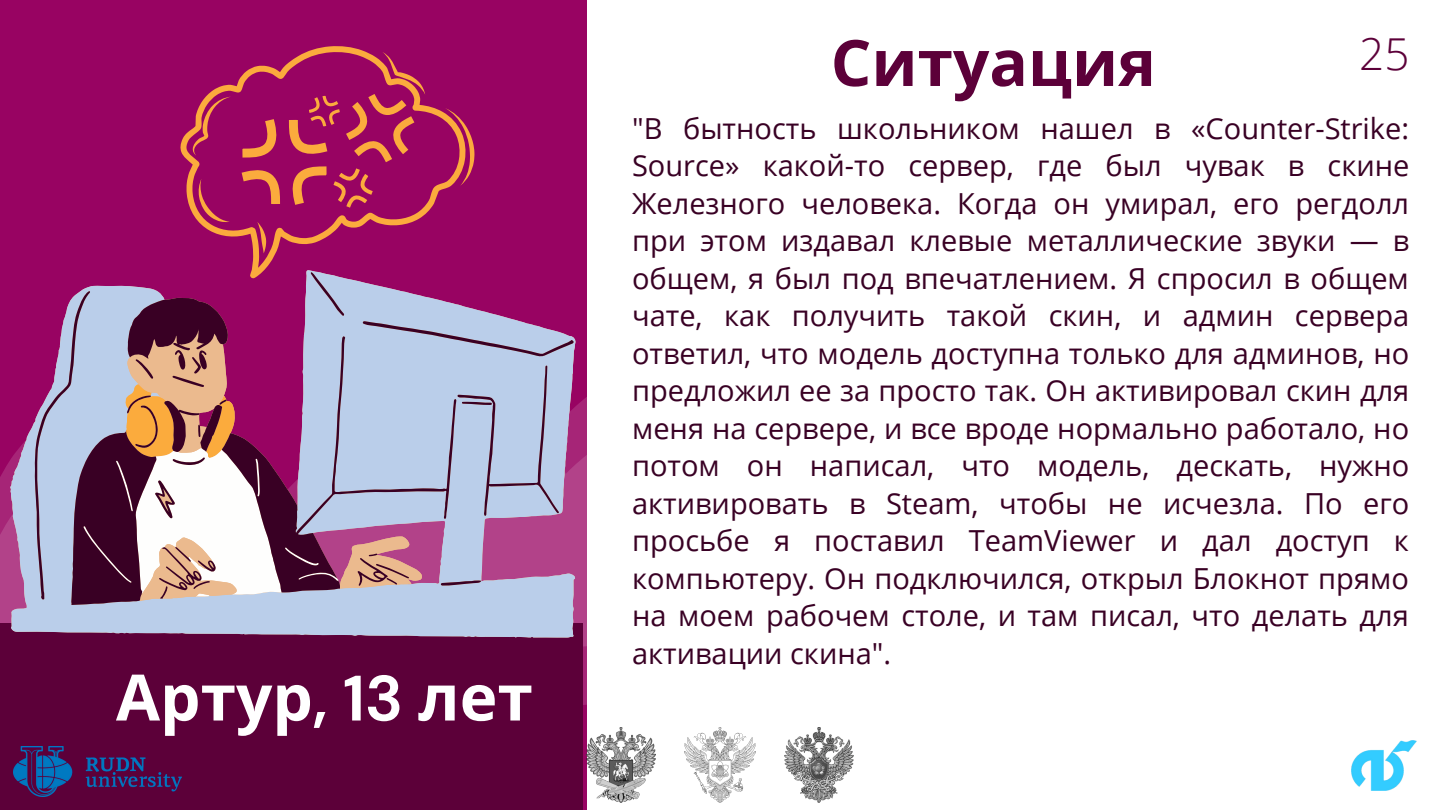
<style>
.page{position:relative;width:1440px;height:810px;background:#fff}
.page>*{position:absolute;margin:0;border:0;box-sizing:border-box;transform-origin:0 0}
.t1{font:700 64px "Noto Sans";color:#fff}
.t2{font:700 64px "Noto Sans";color:#5c0039}
.t3{font:300 44px "Open Sans";color:#5c0039}
.t4{font:29px/37.5px "Open Sans";color:#390024;text-align:justify}
.s1{font-family:"DM Sans"}
</style>
<div class="page">
<div style="left:0;top:0;width:586px;height:810px;background:#980362"></div>
<svg style="left:0;top:353px;width:587px;height:326px"></svg>
<div style="left:0;top:623px;width:583px;height:187px;background:#5c0039"></div>
<img style="left:14px;top:746px;width:168px;height:51px">
<svg style="left:10px;top:338px;width:566px;height:300px;fill:#baceea"></svg>
<svg style="left:35px;top:279px;width:539px;height:326px;background:#aa8aaa"></svg>
<svg style="left:180px;top:46px;width:271px;height:233px"></svg>
<svg style="left:445px;top:108px;width:30px;height:78px"></svg>
<svg style="left:193px;top:52px;width:232px;height:201px"></svg>
<img style="left:586px;top:728px;width:69px;height:75px">
<img style="left:684px;top:728px;width:72px;height:75px">
<img style="left:785px;top:728px;width:68px;height:75px">
<img style="left:1352px;top:740px;width:64px;height:51px">
<h1 class="t1" style="left:116px;top:652px;width:418px">Артур<span class="s1">, 13</span> лет</h1>
<h1 class="t2" style="left:831px;top:18px;width:327px">Ситуация</h1>
<h2 class="t3" style="left:1359px;top:23px;width:52px">25</h2>
<p class="t4" style="left:632px;top:109px;width:779px">"В бытность школьником нашел в «Counter-Strike:<br>Source» какой-то сервер, где был чувак в скине Железного человека. Когда он умирал, его регдолл при этом издавал клевые металлические звуки — в общем, я был под впечатлением. Я спросил в общем чате, как получить такой скин, и админ сервера ответил, что модель доступна только для админов, но предложил ее за просто так. Он активировал скин для меня на сервере, и все вроде нормально работало, но потом он написал, что модель, дескать, нужно активировать в Steam, чтобы не исчезла. По его просьбе я поставил TeamViewer и дал доступ к компьютеру. Он подключился, открыл Блокнот прямо на моем рабочем столе, и там писал, что делать для активации скина".</p>
</div>
